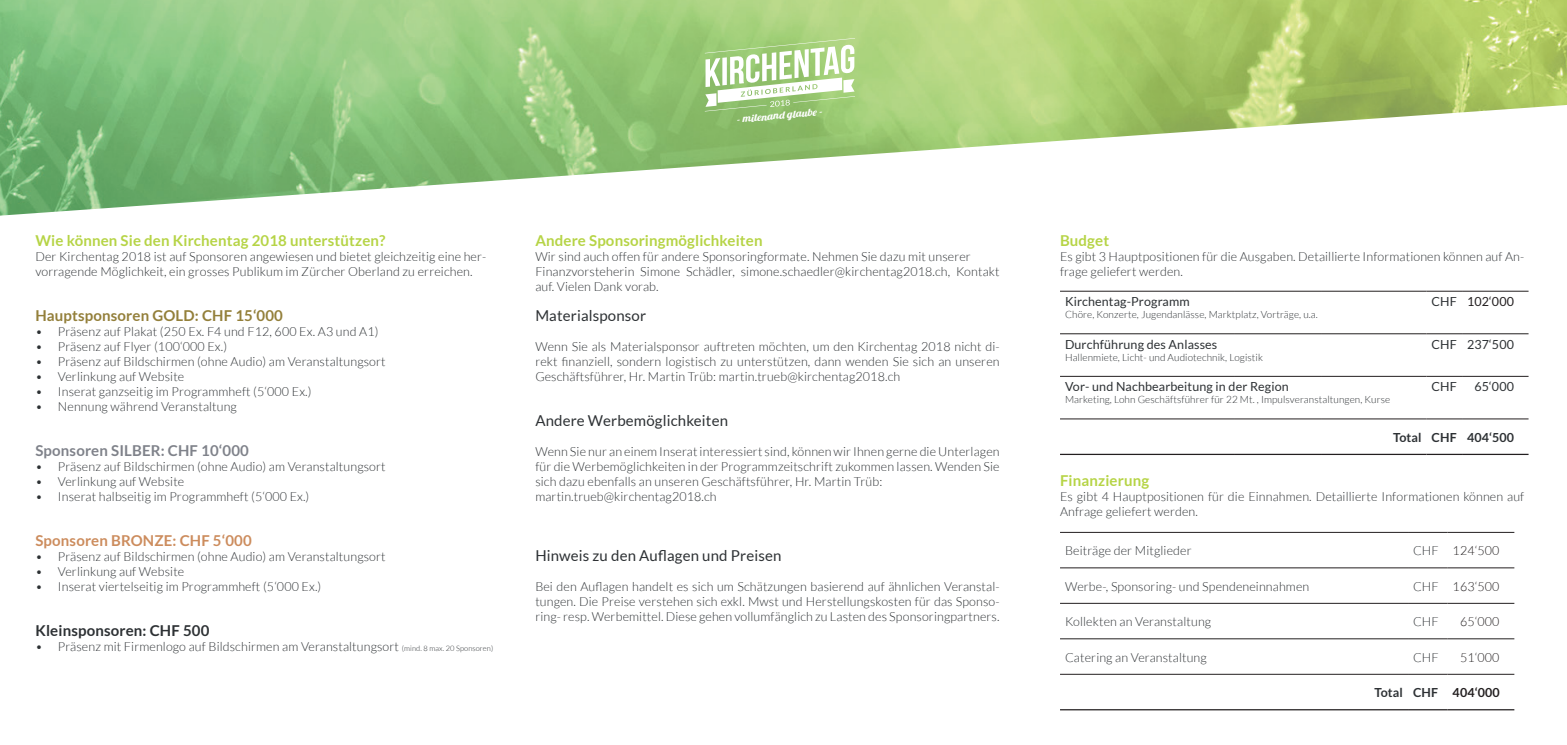
<style>
.page{position:relative;width:1567px;height:745px;background:#fff}
.page>*{position:absolute;margin:0;border:0;box-sizing:border-box;transform-origin:0 0}
.t1{font:700 15px "Lato";letter-spacing:.01em;color:#b6d446}
.t2{font:15px "Lato";letter-spacing:.01em;color:#2d3134}
.t3{font:700 15px "Lato";letter-spacing:.01em;color:#937f3a}
.t4{font:700 15px "Lato";letter-spacing:.01em;color:#7f828a}
.t5{font:700 15px "Lato";letter-spacing:.01em;color:#cc8c5d}
.t6{font:700 15px "Lato";letter-spacing:.01em;color:#2d3134}
.t7{font:300 12.5px/15px "Lato";letter-spacing:.01em;color:#2d3134}
.t8{font:12.5px "Lato";letter-spacing:.01em;color:#2d3134}
.t9{font:300 12.5px "Lato";letter-spacing:.01em;color:#231f20}
.t10{font:700 12.5px "Lato";letter-spacing:.01em;color:#2d3134}
.t11{font:12.5px "Lato";letter-spacing:.01em;color:#231f20}
.t12{font:300 10px "Lato";letter-spacing:.01em;color:#2d3134}
.t13{font:10px "Lobster 1.4";color:#fff;scale:1.14 1}
.s1{font-size:7.5px}
.s2{color:#2d3134}
.s3{color:#fff}
.s4{color:#231f20}
</style>
<div class="page">
<img style="left:0;top:0;width:1566px;height:215px">
<svg style="left:704px;top:38px;width:151px;height:73px"></svg>
<hr style="left:1059px;top:291px;width:174px;height:1px;background:#231f20">
<hr style="left:1233px;top:291px;width:87px;height:1px;background:#231f20">
<hr style="left:1320px;top:291px;width:106px;height:1px;background:#231f20">
<hr style="left:1426px;top:291px;width:35px;height:1px;background:#231f20">
<hr style="left:1461px;top:291px;width:67px;height:1px;background:#231f20">
<hr style="left:1059px;top:333px;width:174px;height:1px;background:#231f20">
<hr style="left:1233px;top:333px;width:87px;height:1px;background:#231f20">
<hr style="left:1320px;top:333px;width:106px;height:1px;background:#231f20">
<hr style="left:1426px;top:333px;width:35px;height:1px;background:#231f20">
<hr style="left:1461px;top:333px;width:67px;height:1px;background:#231f20">
<hr style="left:1059px;top:376px;width:174px;height:1px;background:#231f20">
<hr style="left:1233px;top:376px;width:87px;height:1px;background:#231f20">
<hr style="left:1320px;top:376px;width:106px;height:1px;background:#231f20">
<hr style="left:1426px;top:376px;width:35px;height:1px;background:#231f20">
<hr style="left:1461px;top:376px;width:67px;height:1px;background:#231f20">
<hr style="left:1059px;top:418px;width:174px;height:1px;background:#231f20">
<hr style="left:1233px;top:418px;width:87px;height:1px;background:#231f20">
<hr style="left:1320px;top:418px;width:106px;height:1px;background:#231f20">
<hr style="left:1426px;top:418px;width:35px;height:1px;background:#231f20">
<hr style="left:1461px;top:418px;width:67px;height:1px;background:#231f20">
<hr style="left:1059px;top:453px;width:174px;height:1px;background:#231f20">
<hr style="left:1233px;top:453px;width:87px;height:1px;background:#231f20">
<hr style="left:1320px;top:453px;width:106px;height:1px;background:#231f20">
<hr style="left:1426px;top:453px;width:35px;height:1px;background:#231f20">
<hr style="left:1461px;top:453px;width:67px;height:1px;background:#231f20">
<hr style="left:1059px;top:531px;width:348px;height:1px;background:#231f20">
<hr style="left:1407px;top:531px;width:40px;height:1px;background:#231f20">
<hr style="left:1447px;top:531px;width:67px;height:1px;background:#231f20">
<hr style="left:1059px;top:567px;width:348px;height:1px;background:#231f20">
<hr style="left:1407px;top:567px;width:40px;height:1px;background:#231f20">
<hr style="left:1447px;top:567px;width:67px;height:1px;background:#231f20">
<hr style="left:1059px;top:602px;width:348px;height:1px;background:#231f20">
<hr style="left:1407px;top:602px;width:40px;height:1px;background:#231f20">
<hr style="left:1447px;top:602px;width:67px;height:1px;background:#231f20">
<hr style="left:1059px;top:638px;width:348px;height:1px;background:#231f20">
<hr style="left:1407px;top:638px;width:40px;height:1px;background:#231f20">
<hr style="left:1447px;top:638px;width:67px;height:1px;background:#231f20">
<hr style="left:1059px;top:673px;width:348px;height:1px;background:#231f20">
<hr style="left:1407px;top:673px;width:40px;height:1px;background:#231f20">
<hr style="left:1447px;top:673px;width:67px;height:1px;background:#231f20">
<hr style="left:1059px;top:708px;width:348px;height:2px;background:#231f20">
<hr style="left:1407px;top:708px;width:40px;height:2px;background:#231f20">
<hr style="left:1447px;top:708px;width:67px;height:2px;background:#231f20">
<p class="t13" style="left:736px;top:113px;width:77px;rotate:-6deg">- mitenand glaube -</p>
<p class="t1" style="left:35px;top:231px;width:351px">Wie können Sie den Kirchentag 2018 unterstützen?</p>
<p class="t7" style="left:35px;top:249px;width:452px">Der Kirchentag 2018 ist auf Sponsoren angewiesen und bietet gleichzeitig eine her&shy;vorragende Möglichkeit, ein grosses Publikum im Zürcher Oberland zu erreichen.</p>
<p class="t3" style="left:35px;top:306px;width:249px">Hauptsponsoren GOLD: CHF 15‘000</p>
<p class="t7" style="left:35px;top:324px;width:344px">• Präsenz auf Plakat (250 Ex. F4 und F12, 600 Ex. A3 und A1)</p>
<p class="t7" style="left:35px;top:339px;width:193px">• Präsenz auf Flyer (100‘000 Ex.)</p>
<p class="t7" style="left:35px;top:354px;width:352px">• Präsenz auf Bildschirmen (ohne Audio) am Veranstaltungsort</p>
<p class="t7" style="left:35px;top:369px;width:150px">• Verlinkung auf Website</p>
<p class="t7" style="left:35px;top:384px;width:277px">• Inserat ganzseitig im Programmheft (5‘000 Ex.)</p>
<p class="t7" style="left:35px;top:399px;width:203px">• Nennung während Veranstaltung</p>
<p class="t4" style="left:35px;top:441px;width:215px">Sponsoren SILBER: CHF 10‘000</p>
<p class="t7" style="left:35px;top:459px;width:352px">• Präsenz auf Bildschirmen (ohne Audio) am Veranstaltungsort</p>
<p class="t7" style="left:35px;top:474px;width:150px">• Verlinkung auf Website</p>
<p class="t7" style="left:35px;top:489px;width:275px">• Inserat halbseitig im Programmheft (5‘000 Ex.)</p>
<p class="t5" style="left:35px;top:531px;width:218px">Sponsoren BRONZE: CHF 5‘000</p>
<p class="t7" style="left:35px;top:549px;width:352px">• Präsenz auf Bildschirmen (ohne Audio) am Veranstaltungsort</p>
<p class="t7" style="left:35px;top:564px;width:150px">• Verlinkung auf Website</p>
<p class="t7" style="left:35px;top:579px;width:287px">• Inserat viertelseitig im Programmheft (5‘000 Ex.)</p>
<p class="t6" style="left:35px;top:621px;width:175px">Kleinsponsoren: CHF 500</p>
<p class="t7" style="left:35px;top:639px;width:459px">• Präsenz mit Firmenlogo auf Bildschirmen am Veranstaltungsort <span class="s1">(mind. 8 max. 20 Sponsoren)</span></p>
<p class="t1" style="left:535px;top:231px;width:229px">Andere Sponsoringmöglichkeiten</p>
<p class="t7" style="left:535px;top:249px;width:466px">Wir sind auch offen für andere Sponsoringformate. Nehmen Sie dazu mit unserer<br>Finanzvorsteherin Simone Schädler, simone.schaedler@kirchentag2018.ch, Kontakt auf. Vielen Dank vorab.</p>
<p class="t2" style="left:535px;top:307px;width:112px">Materialsponsor</p>
<p class="t7" style="left:535px;top:339px;width:466px;text-align:justify">Wenn Sie als Materialsponsor auftreten möchten, um den Kirchentag 2018 nicht di&shy;rekt finanziell, sondern logistisch zu unterstützen, dann wenden Sie sich an unseren Geschäftsführer, Hr. Martin Trüb: martin.trueb@kirchentag2018.ch</p>
<p class="t2" style="left:535px;top:412px;width:194px">Andere Werbemöglichkeiten</p>
<p class="t7" style="left:535px;top:444px;width:466px">Wenn Sie nur an einem Inserat interessiert sind, können wir Ihnen gerne die Unterlagen für die Werbemöglichkeiten in der Programmzeitschrift zukommen lassen. Wenden Sie sich dazu ebenfalls an unseren Geschäftsführer, Hr. Martin Trüb: martin.trueb@kirchentag2018.ch</p>
<p class="t2" style="left:535px;top:547px;width:247px">Hinweis zu den Auflagen und Preisen</p>
<p class="t7" style="left:535px;top:579px;width:466px;text-align:justify">Bei den Auflagen handelt es sich um Schätzungen basierend auf ähnlichen Veranstal&shy;tungen. Die Preise verstehen sich exkl. Mwst und Herstellungskosten für das Sponso&shy;ring- resp. Werbemittel. Diese gehen vollumfänglich zu Lasten des Sponsoringpartners.</p>
<p class="t1" style="left:1059px;top:231px;width:51px">Budget</p>
<p class="t7" style="left:1059px;top:249px;width:466px">Es gibt 3 Hauptpositionen für die Ausgaben. Detaillierte Informationen können auf An&shy;frage geliefert werden.</p>
<p class="t8" style="left:1064px;top:294px;width:126px">Kirchentag-Programm</p>
<p class="t12" style="left:1064px;top:309px;width:254px">Chöre, Konzerte, Jugendanlässe, Marktplatz, Vorträge, u.a.</p>
<p class="t11" style="left:1431px;top:294px;width:84px"><span class="s2">CHF</span> 102‘000</p>
<p class="t8" style="left:1064px;top:337px;width:154px">Durchführung des Anlasses</p>
<p class="t12" style="left:1064px;top:351px;width:199px">Hallenmiete, Licht- und Audiotechnik, Logistik</p>
<p class="t8" style="left:1064px;top:379px;width:225px">Vor- und Nachbearbeitung in der Region</p>
<p class="t12" style="left:1064px;top:394px;width:327px">Marketing, Lohn Geschäftsführer für 22 Mt. , Impulsveranstaltungen, Kurse</p>
<p class="t8" style="left:1431px;top:337px;width:84px">CHF 237‘500</p>
<p class="t8" style="left:1431px;top:379px;width:84px">CHF <span class="s3">0</span>65‘000</p>
<p class="t10" style="left:1392px;top:429px;width:123px">Total CHF 404‘500</p>
<p class="t1" style="left:1059px;top:471px;width:91px">Finanzierung</p>
<p class="t7" style="left:1059px;top:489px;width:466px">Es gibt 4 Hauptpositionen für die Einnahmen. Detaillierte Informationen können auf<br>Anfrage geliefert werden.</p>
<p class="t7" style="left:1064px;top:543px;width:128px">Beiträge der Mitglieder</p>
<p class="t9" style="left:1412px;top:543px;width:88px"><span class="s2">CHF</span> 124‘500</p>
<p class="t7" style="left:1064px;top:578px;width:246px">Werbe-, Sponsoring- und Spendeneinnahmen</p>
<p class="t9" style="left:1412px;top:579px;width:88px"><span class="s2">CHF</span> 163‘500</p>
<p class="t7" style="left:1064px;top:613px;width:148px">Kollekten an Veranstaltung</p>
<p class="t9" style="left:1412px;top:614px;width:88px"><span class="s2">CHF</span> <span class="s3">0</span>65‘000</p>
<p class="t7" style="left:1064px;top:649px;width:143px">Catering an Veranstaltung</p>
<p class="t9" style="left:1412px;top:650px;width:88px"><span class="s2">CHF</span> <span class="s3">0</span>51‘000</p>
<p class="t10" style="left:1374px;top:685px;width:127px">Total CHF <span class="s4">404‘000</span></p>
</div>
